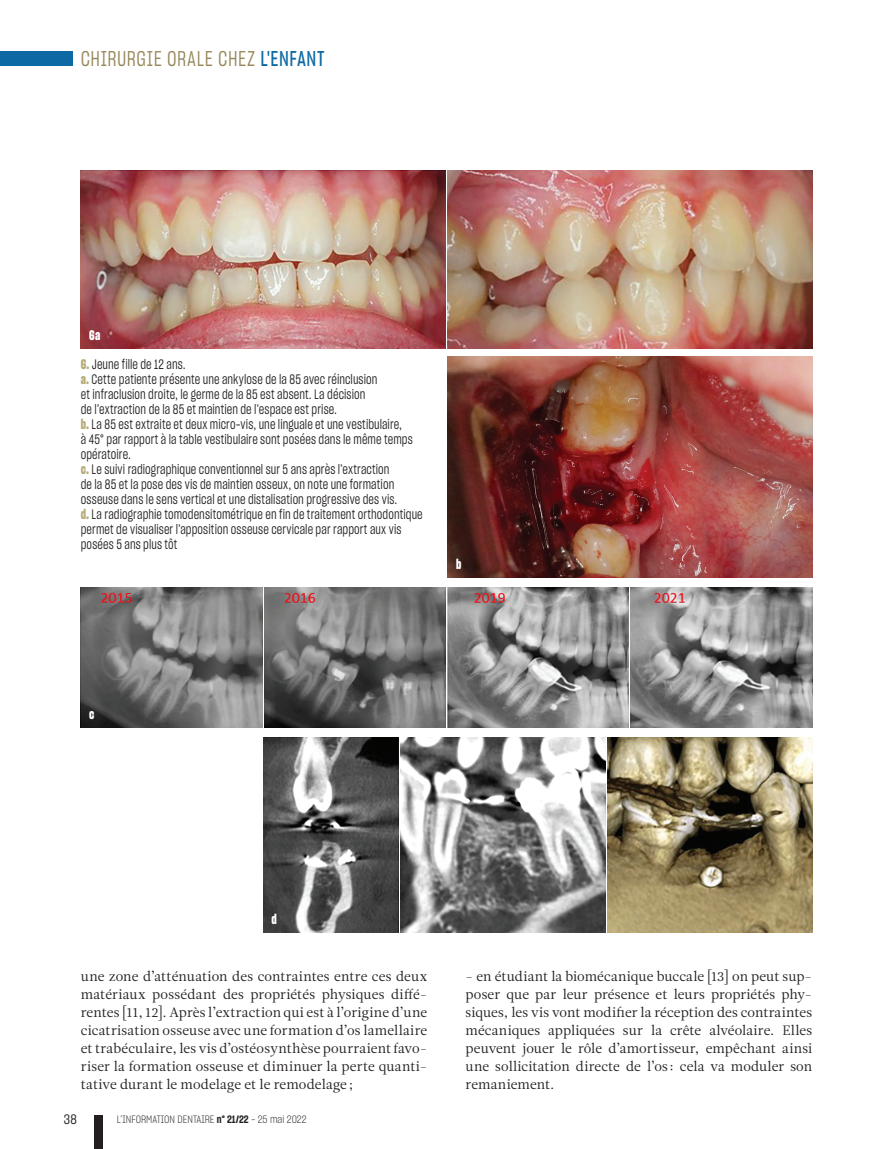
<style>
.page{position:relative;width:893px;height:1149px;background:#fff}
.page>*{position:absolute;margin:0;border:0;box-sizing:border-box;transform-origin:0 0}
.t1{font:21px "Sharp Grotesk Book 15";letter-spacing:.03em;color:#97885b;scale:.9 1}
.t2{font:13.5px/15px "Sharp Grotesk Book 15";letter-spacing:.01em;color:#231f20;scale:.88 1}
.t3{font:13.5px/18px "Leitura News Roman 1";letter-spacing:.005em;color:#231f20;text-align:justify}
.t4{font:13.5px "Sharp Grotesk Bold 15";color:#fff;scale:.88 1}
.t5{font:13.5px "Sharp Grotesk Book 15";letter-spacing:.01em;color:#231f20}
.t6{font:10.5px "Sharp Grotesk Light 15";color:#231f20}
.s1{font-family:"Sharp Grotesk Medium 15";color:#0c69a4}
.s2{font-family:"Sharp Grotesk Bold 15";color:#b6ab79}
.s3{font-family:"Sharp Grotesk Semi Bold 15"}
</style>
<div class="page">
<div style="left:0;top:51px;width:72px;height:15px;background:#0c69a4"></div>
<div style="left:94px;top:1114px;width:8px;height:34px;background:#231f20"></div>
<img style="left:81px;top:170px;width:364px;height:178px">
<img style="left:448px;top:170px;width:364px;height:178px">
<img style="left:448px;top:356px;width:364px;height:221px">
<img style="left:81px;top:587px;width:181px;height:140px">
<img style="left:264px;top:587px;width:181px;height:140px">
<img style="left:448px;top:587px;width:181px;height:140px">
<img style="left:631px;top:587px;width:181px;height:140px">
<img style="left:263px;top:737px;width:135px;height:194px">
<img style="left:400px;top:737px;width:205px;height:194px">
<img style="left:608px;top:737px;width:204px;height:194px">
<h1 class="t1" style="left:81px;top:44px;width:272px">CHIRURGIE ORALE CHEZ <span class="s1">L'ENFANT</span></h1>
<p class="t4" style="left:89px;top:326px;width:14px">6a</p>
<p class="t2" style="left:81px;top:356px;width:390px"><span class="s2">6.</span> Jeune fille de 12 ans.<br><span class="s2">a.</span> Cette patiente présente une ankylose de la 85 avec réinclusion<br>et infraclusion droite, le germe de la 85 est absent. La décision<br>de l’extraction de la 85 et maintien de l’espace est prise.<br><span class="s2">b.</span> La 85 est extraite et deux micro-vis, une linguale et une vestibulaire,<br>à 45° par rapport à la table vestibulaire sont posées dans le même temps opératoire.<br><span class="s2">c.</span> Le suivi radiographique conventionnel sur 5 ans après l’extraction<br>de la 85 et la pose des vis de maintien osseux, on note une formation osseuse dans le sens vertical et une distalisation progressive des vis.<br><span class="s2">d.</span> La radiographie tomodensitométrique en fin de traitement orthodontique permet de visualiser l’apposition osseuse cervicale par rapport aux vis posées 5 ans plus tôt</p>
<p class="t4" style="left:456px;top:555px;width:8px">b</p>
<p class="t4" style="left:89px;top:704px;width:7px">c</p>
<p class="t4" style="left:272px;top:909px;width:8px">d</p>
<p class="t3" style="left:81px;top:967px;width:348px">une zone d’atténuation des contraintes entre ces deux matériaux possédant des propriétés physiques diffé&shy;rentes [11, 12]. Après l’extraction qui est à l’origine d’une cicatrisation osseuse avec une formation d’os lamellaire et trabéculaire, les vis d’ostéosynthèse pourraient favo&shy;riser la formation osseuse et diminuer la perte quanti&shy;tative durant le modelage et le remodelage ;</p>
<p class="t5" style="left:64px;top:1109px;width:15px">38</p>
<p class="t6" style="left:117px;top:1111px;width:191px">L’INFORMATION DENTAIRE <span class="s3">n° 21/22</span> - 25 mai 2022</p>
<p class="t3" style="left:466px;top:967px;width:348px">- en étudiant la biomécanique buccale [13] on peut sup&shy;poser que par leur présence et leurs propriétés phy&shy;siques, les vis vont modifier la réception des contraintes mécaniques appliquées sur la crête alvéolaire. Elles peuvent jouer le rôle d’amortisseur, empêchant ainsi une sollicitation directe de l’os : cela va moduler son remaniement.</p>
</div>
